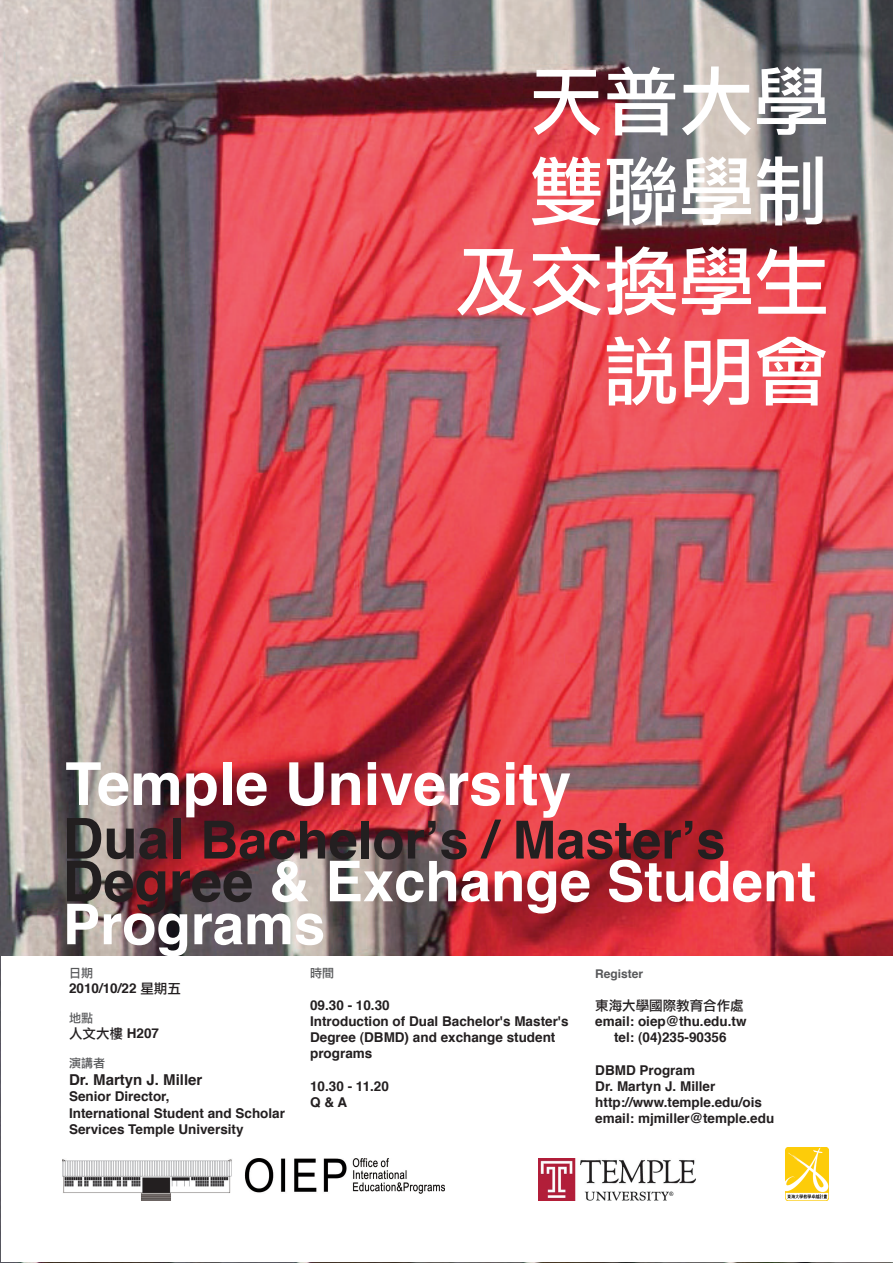
<style>
.page{position:relative;width:893px;height:1263px;background:#fff}
.page>*{position:absolute;margin:0;border:0;box-sizing:border-box;transform-origin:0 0}
.t1{font:75px/90px "Li Gothic Med";color:#fff;text-align:right}
.t2{font:700 59.25px "Helvetica";color:#fff}
.t3{font:700 56.25px "Helvetica";color:#fff}
.t4{font:700 52.5px "Helvetica";color:#231f20}
.t5{font:700 15px "Helvetica";color:#231f20}
.t6{font:700 13.5px/16.2px "Helvetica";color:#231f20}
.t7{font:13.5px "Li Gothic Med";color:#231f20}
.t8{font:12px "Li Gothic Med";color:#57585a}
.t9{font:700 12px "Helvetica";color:#57585a}
.s1{font-size:56.25px}
.s2{color:#231f20}
.s3{font-family:"Li Gothic Med";font-weight:400}
.s4{font-family:"Helvetica";font-weight:700}
</style>
<div class="page">
<img style="left:0;top:0;width:893px;height:1263px">
<div style="left:1px;top:956px;width:891px;height:306px;background:#fff"></div>
<img style="left:63px;top:1158px;width:381px;height:43px">
<img style="left:786px;top:1148px;width:42px;height:53px">
<img style="left:538px;top:1158px;width:157px;height:43px">
<h1 class="t1" style="left:454px;top:58px;width:376px">天普大學雙聯學制及交換學生說明會</h1>
<h2 class="t2" style="left:65px;top:736px;width:507px">Temple University</h2>
<h3 class="t4" style="left:63px;top:798px;width:664px"><span class="s1">Dual</span> Bachelor’s / Master’s</h3>
<h3 class="t3" style="left:63px;top:836px;width:755px"><span class="s2">Degree</span> &amp; Exchange Student</h3>
<h3 class="t3" style="left:63px;top:879px;width:264px">Programs</h3>
<p class="t8" style="left:69px;top:967px;width:25px">日期</p>
<p class="t6" style="left:69px;top:981px;width:113px">2010/10/22 <span class="s3">星期五</span></p>
<p class="t8" style="left:69px;top:1012px;width:25px">地點</p>
<p class="t7" style="left:69px;top:1027px;width:92px">人文大樓 <span class="s4">H207</span></p>
<p class="t8" style="left:69px;top:1057px;width:37px">演講者</p>
<p class="t5" style="left:69px;top:1068px;width:135px">Dr. Martyn J. Miller</p>
<p class="t6" style="left:69px;top:1089px;width:218px">Senior Director,<br>International Student and Scholar<br>Services Temple University</p>
<p class="t8" style="left:310px;top:967px;width:25px">時間</p>
<p class="t6" style="left:310px;top:997px;width:260px">09.30 - 10.30<br>Introduction of Dual Bachelor's Master's<br>Degree (DBMD) and exchange student programs</p>
<p class="t6" style="left:310px;top:1078px;width:80px">10.30 - 11.20<br>Q &amp; A</p>
<p class="t9" style="left:595px;top:964px;width:50px">Register</p>
<p class="t7" style="left:595px;top:999px;width:150px">東海大學國際教育合作處</p>
<p class="t6" style="left:595px;top:1013px;width:153px;text-align:center">email: oiep@thu.edu.tw tel: (04)235-90356</p>
<p class="t6" style="left:595px;top:1062px;width:180px">DBMD Program<br>Dr. Martyn J. Miller http://www.temple.edu/ois email: mjmiller@temple.edu</p>
</div>
